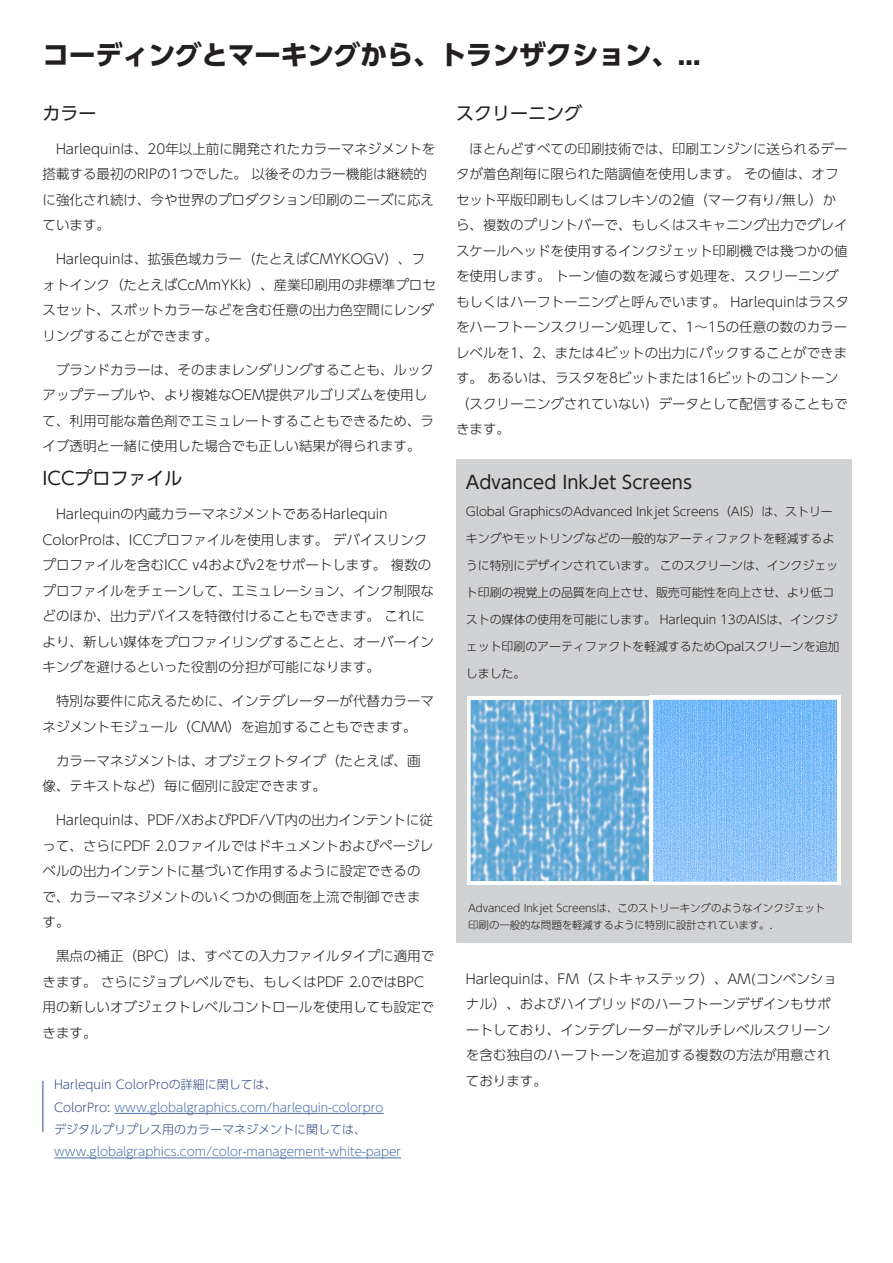
<style>
.page{position:relative;width:893px;height:1263px;background:#fff}
.page>*{position:absolute;margin:0;border:0;box-sizing:border-box;transform-origin:0 0}
.t1{font:700 27px "UD Shin Go Pr 6 N";letter-spacing:-.02em;color:#231f20}
.t2{font:18px "UD Shin Go Pr 6 N";color:#231f20}
.t3{font:300 13.5px/25.5px "UD Shin Go Pr 6 N";color:#231f20}
.t4{font:300 12px "UD Shin Go Pr 6 N";letter-spacing:-.01em;color:#231f20}
._3_intro{font:300 12px "UD Shin Go Pr 6 N";color:#4d72ac}
._3_intro-2{font:300 12px "UD Shin Go Pr 6 N";color:#354f87}
._3_intro-3{font:300 10.5px/17.1px "UD Shin Go Pr 6 N";letter-spacing:-.01em;color:#231f20}
.s1{color:#354f87}
</style>
<div class="page">
<div style="left:456px;top:459px;width:395px;height:484px;background:#d1d2d4"></div>
<hr style="left:43px;top:1081px;width:1px;height:51px;background:#354f87">
<hr style="left:115px;top:1113px;width:269px;height:1px;background:#4d72ac">
<hr style="left:54px;top:1157px;width:347px;height:1px;background:#4d72ac">
<img style="left:467px;top:696px;width:183px;height:188px">
<img style="left:650px;top:696px;width:190px;height:188px">
<p class="t1" style="left:43px;top:33px;width:660px">コーディングとマーキングから、トランザクション、...</p>
<p class="t2" style="left:43px;top:98px;width:55px">カラー</p>
<p class="t3" style="left:43px;top:135px;width:394px;text-indent:14px">Harlequinは、20年以上前に開発されたカラーマネジメントを搭載する最初のRIPの1つでした。 以後そのカラー機能は継続的に強化され続け、今や世界のプロダクション印刷のニーズに応えています。</p>
<p class="t3" style="left:43px;top:246px;width:395px;text-indent:14px">Harlequinは、拡張色域カラー（たとえばCMYKOGV）、フォトインク（たとえばCcMmYKk）、産業印刷用の非標準プロセスセット、スポットカラーなどを含む任意の出力色空間にレンダリングすることができます。</p>
<p class="t3" style="left:43px;top:356px;width:393px;text-indent:14px">ブランドカラーは、そのままレンダリングすることも、ルックアップテーブルや、より複雑なOEM提供アルゴリズムを使用して、利用可能な着色剤でエミュレートすることもできるため、ライブ透明と一緒に使用した場合でも正しい結果が得られます。</p>
<p class="t2" style="left:43px;top:464px;width:142px">ICCプロファイル</p>
<p class="t3" style="left:43px;top:501px;width:393px;text-indent:14px">Harlequinの内蔵カラーマネジメントであるHarlequin ColorProは、ICCプロファイルを使用します。 デバイスリンクプロファイルを含むICC v4およびv2をサポートします。 複数のプロファイルをチェーンして、エミュレーション、インク制限などのほか、出力デバイスを特徴付けることもできます。 これにより、新しい媒体をプロファイリングすることと、オーバーインキングを避けるといった役割の分担が可能になります。</p>
<p class="t3" style="left:43px;top:688px;width:393px;text-indent:14px">特別な要件に応えるために、インテグレーターが代替カラーマネジメントモジュール（CMM）を追加することもできます。</p>
<p class="t3" style="left:43px;top:747px;width:379px;text-indent:14px">カラーマネジメントは、オブジェクトタイプ（たとえば、画像、テキストなど）毎に個別に設定できます。</p>
<p class="t3" style="left:43px;top:807px;width:392px;text-indent:14px">Harlequinは、PDF/XおよびPDF/VT内の出力インテントに従って、さらにPDF 2.0ファイルではドキュメントおよびページレベルの出力インテントに基づいて作用するように設定できるので、カラーマネジメントのいくつかの側面を上流で制御できます。</p>
<p class="t3" style="left:43px;top:943px;width:393px;text-indent:14px">黒点の補正（BPC）は、すべての入力ファイルタイプに適用できます。 さらにジョブレベルでも、もしくはPDF 2.0ではBPC用の新しいオブジェクトレベルコントロールを使用しても設定できます。</p>
<p class="_3_intro-2" style="left:54px;top:1075px;width:224px">Harlequin ColorProの詳細に関しては、</p>
<p class="_3_intro" style="left:54px;top:1097px;width:331px"><span class="s1">ColorPro:</span> www.globalgraphics.com/harlequin-colorpro</p>
<p class="_3_intro-2" style="left:54px;top:1120px;width:313px">デジタルプリプレス用のカラーマネジメントに関しては、</p>
<p class="_3_intro" style="left:54px;top:1142px;width:349px">www.globalgraphics.com/color-management-white-paper</p>
<p class="t2" style="left:456px;top:98px;width:127px">スクリーニング</p>
<p class="t3" style="left:456px;top:135px;width:395px;text-indent:14px">ほとんどすべての印刷技術では、印刷エンジンに送られるデータが着色剤毎に限られた階調値を使用します。 その値は、オフセット平版印刷もしくはフレキソの2値（マーク有り/無し）から、複数のプリントバーで、もしくはスキャニング出力でグレイスケールヘッドを使用するインクジェット印刷機では幾つかの値を使用します。 トーン値の数を減らす処理を、スクリーニングもしくはハーフトーニングと呼んでいます。 Harlequinはラスタをハーフトーンスクリーン処理して、1～15の任意の数のカラーレベルを1、2、または4ビットの出力にパックすることができます。 あるいは、ラスタを8ビットまたは16ビットのコントーン（スクリーニングされていない）データとして配信することもできます。</p>
<p class="t2" style="left:466px;top:467px;width:228px">Advanced InkJet Screens</p>
<p class="t4" style="left:466px;top:501px;width:368px">Global GraphicsのAdvanced Inkjet Screens（AIS）は、ストリー</p>
<p class="t4" style="left:466px;top:528px;width:370px">キングやモットリングなどの一般的なアーティファクトを軽減するよ</p>
<p class="t4" style="left:466px;top:555px;width:374px">うに特別にデザインされています。 このスクリーンは、インクジェッ</p>
<p class="t4" style="left:466px;top:582px;width:370px">ト印刷の視覚上の品質を向上させ、販売可能性を向上させ、より低コ</p>
<p class="t4" style="left:466px;top:609px;width:373px">ストの媒体の使用を可能にします。 Harlequin 13のAISは、インクジ</p>
<p class="t4" style="left:466px;top:636px;width:375px">ェット印刷のアーティファクトを軽減するためOpalスクリーンを追加</p>
<p class="t4" style="left:466px;top:663px;width:61px">しました。</p>
<p class="_3_intro-3" style="left:468px;top:899px;width:359px">Advanced Inkjet Screensは、このストリーキングのようなインクジェット印刷の一般的な問題を軽減するように特別に設計されています。.</p>
<p class="t3" style="left:466px;top:965px;width:372px">Harlequinは、FM（ストキャステック）、AM(コンベンショナル）、およびハイブリッドのハーフトーンデザインもサポートしており、インテグレーターがマルチレベルスクリーンを含む独自のハーフトーンを追加する複数の方法が用意されております。</p>
</div>
